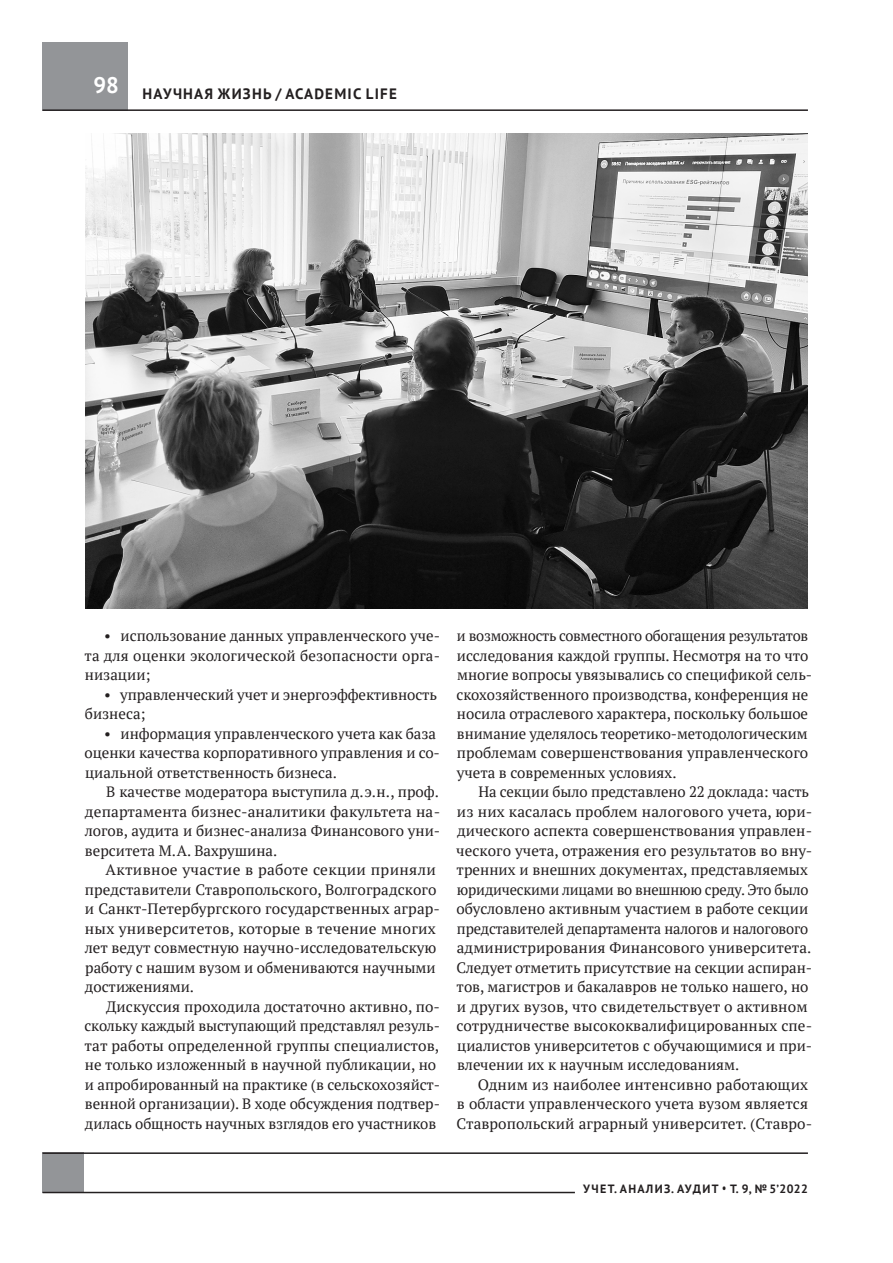
<style>
.page{position:relative;width:893px;height:1263px;background:#fff}
.page>*{position:absolute;margin:0;border:0;box-sizing:border-box;transform-origin:0 0}
.t1{font:700 22.5px "PT Sans";color:#fff}
.t2{font:15px/19.5px "PT Serif";color:#231f20}
.t3{font:700 15px "PT Sans";letter-spacing:.08em;color:#231f20}
.t4{font:700 12px "PT Sans";letter-spacing:.11em;color:#231f20}
</style>
<div class="page">
<div style="left:43px;top:1152px;width:41px;height:41px;background:#939598"></div>
<div style="left:43px;top:43px;width:85px;height:68px;background:#939598"></div>
<hr style="left:43px;top:109px;width:765px;height:2px;background:#231f20">
<hr style="left:43px;top:1152px;width:765px;height:2px;background:#231f20">
<hr style="left:43px;top:1192px;width:532px;height:1px;background:#231f20">
<img style="left:85px;top:134px;width:723px;height:474px">
<h1 class="t1" style="left:94px;top:70px;width:27px">98</h1>
<p class="t3" style="left:143px;top:84px;width:100px">НАУЧНАЯ ЖИЗН</p>
<p class="t3" style="left:263px;top:84px;width:33px">Ь / ACAD</p>
<p class="t3" style="left:325px;top:84px;width:73px">EMIC LIFE</p>
<p class="t2" style="left:85px;top:626px;width:357px;text-align:justify;text-indent:20px">• использование данных управленческого уче&shy;та для оценки экологической безопасности орга&shy;низации;</p>
<p class="t2" style="left:85px;top:684px;width:354px;text-indent:19px">• управленческий учет и энергоэффективность бизнеса;</p>
<p class="t2" style="left:85px;top:723px;width:357px;text-indent:20px">• информация управленческого учета как база оценки качества корпоративного управления и со&shy;циальной ответственность бизнеса.</p>
<p class="t2" style="left:85px;top:782px;width:357px;text-align:justify;text-indent:22px">В качестве модератора выступила д.э.н., проф. департамента бизнес-аналитики факультета на&shy;логов, аудита и бизнес-анализа Финансового уни&shy;верситета М.А. Вахрушина.</p>
<p class="t2" style="left:85px;top:860px;width:357px;text-indent:21px">Активное участие в работе секции приняли представители Ставропольского, Волгоградского и Санкт-Петербургского государственных аграр&shy;ных университетов, которые в течение многих лет ведут совместную научно-исследовательскую работу с нашим вузом и обмениваются научными достижениями.</p>
<p class="t2" style="left:85px;top:996px;width:357px;text-indent:22px">Дискуссия проходила достаточно активно, по&shy;скольку каждый выступающий представлял резуль&shy;тат работы определенной группы специалистов, не только изложенный в научной публикации, но и апробированный на практике (в сельскохозяйст&shy;венной организации). В ходе обсуждения подтвер&shy;дилась общность научных взглядов его участников</p>
<p class="t2" style="left:457px;top:626px;width:357px">и возможность совместного обогащения результатов исследования каждой группы. Несмотря на то что многие вопросы увязывались со спецификой сель&shy;скохозяйственного производства, конференция не носила отраслевого характера, поскольку большое внимание уделялось теоретико-методологическим проблемам совершенствования управленческого учета в современных условиях.</p>
<p class="t2" style="left:456px;top:782px;width:358px;text-indent:22px">На секции было представлено 22 доклада: часть из них касалась проблем налогового учета, юри&shy;дического аспекта совершенствования управлен&shy;ческого учета, отражения его результатов во вну&shy;тренних и внешних документах, представляемых юридическими лицами во внешнюю среду. Это было обусловлено активным участием в работе секции представителей департамента налогов и налогового администрирования Финансового университета.<br>Следует отметить присутствие на секции аспиран&shy;тов, магистров и бакалавров не только нашего, но и других вузов, что свидетельствует о активном сотрудничестве высококвалифицированных спе&shy;циалистов университетов с обучающимися и при&shy;влечении их к научным исследованиям.</p>
<p class="t2" style="left:457px;top:1074px;width:357px;text-indent:21px">Одним из наиболее интенсивно работающих в области управленческого учета вузом является<br>Ставропольский аграрный университет. (Ставро-</p>
<p class="t4" style="left:583px;top:1181px;width:226px">Учет. Анализ. Аудит • Т. 9, №5’2022</p>
</div>
